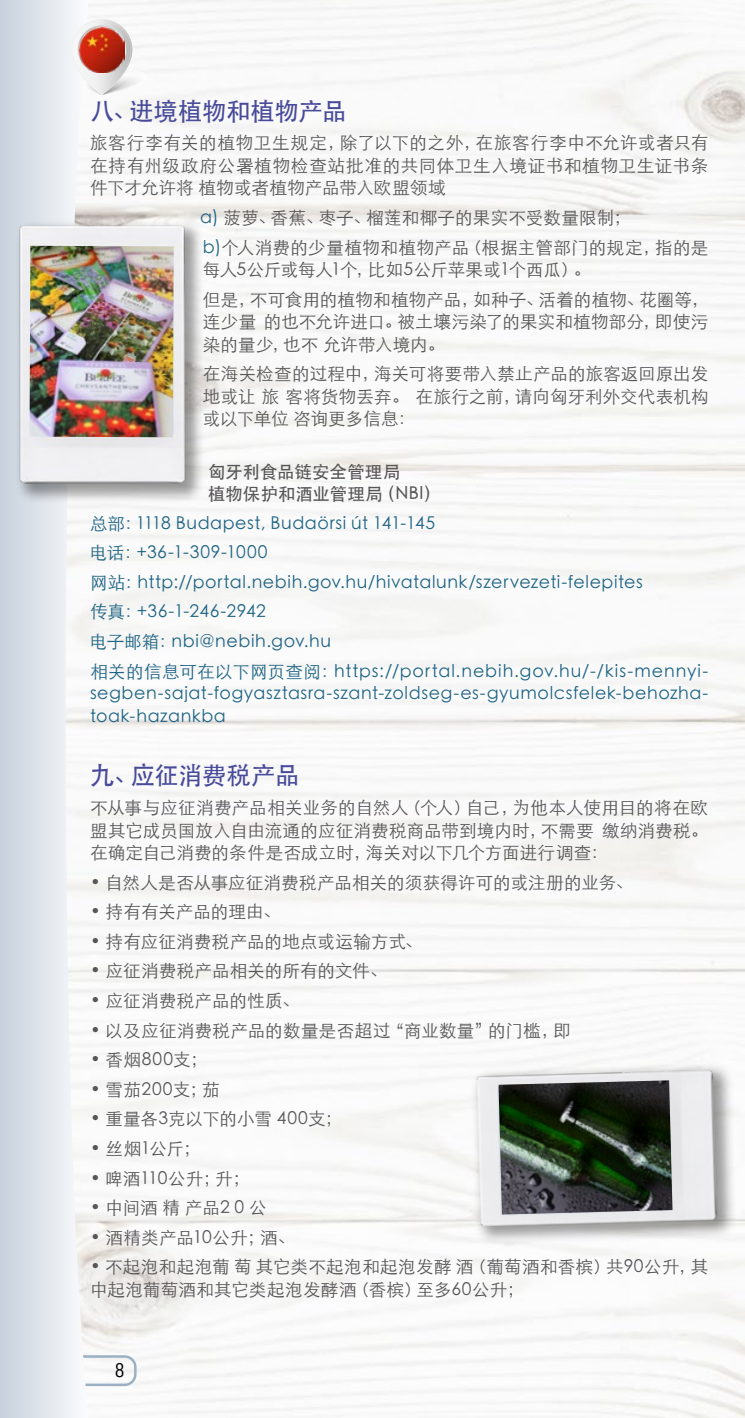
<style>
.page{position:relative;width:745px;height:1418px;background:#fff}
.page>*{position:absolute;margin:0;border:0;box-sizing:border-box;transform-origin:0 0}
.kenyérszöveg_PP{font:500 25px "ST Heiti SC";letter-spacing:-.02em;color:#484b9a}
.t1{font:20px "Liberation Sans Narrow";color:#000}
.kenyérszöveg_PP-2{font:300 17.5px/22.5px "ST Heiti SC";letter-spacing:.01em;color:#575557;text-align:justify}
.kenyérszöveg_PP-3{font:300 17.5px/22.5px "ST Heiti SC";letter-spacing:.03em;color:#1e6485;text-align:justify}
.kenyérszöveg_PP-4{font:500 17.5px/22.5px "ST Heiti SC";letter-spacing:.005em;color:#575557}
.kenyérszöveg_PP-5{font:300 17.5px "ST Heiti SC";letter-spacing:-.01em;color:#575557}
.s1{color:#1e6485}
</style>
<div class="page">
<div style="left:2px;top:1355px;width:134px;height:30px;border:2px solid #9bb1c3;border-radius:11px"></div>
<svg style="left:0;top:0;width:88px;height:1417px"></svg>
<img style="left:73px;top:21px;width:58px;height:74px">
<svg style="left:78px;top:25px;width:73px;height:70px"></svg>
<img style="left:79px;top:27px;width:46px;height:46px">
<div style="left:469px;top:1062px;width:267px;height:183px;background:#000;opacity:.39"></div>
<img style="left:469px;top:1060px;width:254px;height:170px">
<img style="left:498px;top:1080px;width:174px;height:134px">
<div style="left:14px;top:219px;width:191px;height:285px;background:#000;opacity:.39"></div>
<img style="left:13px;top:218px;width:180px;height:273px">
<img style="left:30px;top:246px;width:144px;height:191px">
<p class="kenyérszöveg_PP" style="left:90px;top:97px;width:258px">八、进境植物和植物产品</p>
<p class="kenyérszöveg_PP-2" style="left:90px;top:130px;width:619px">旅客行李有关的植物卫生规定，除了以下的之外，在旅客行李中不允许或者只有在持有州级政府公署植物检查站批准的共同体卫生入境证书和植物卫生证书条件下才允许将 植物或者植物产品带入欧盟领域</p>
<p class="kenyérszöveg_PP-2" style="left:200px;top:205px;width:432px"><span class="s1">a)</span> 菠萝、香蕉、枣子、榴莲和椰子的果实不受数量限制；</p>
<p class="kenyérszöveg_PP-2" style="left:202px;top:234px;width:507px"><span class="s1">b)</span>个人消费的少量植物和植物产品（根据主管部门的规定，指的是每人5公斤或每人1个，比如5公斤苹果或1个西瓜）。</p>
<p class="kenyérszöveg_PP-2" style="left:202px;top:286px;width:507px">但是，不可食用的植物和植物产品，如种子、活着的植物、花圈等，连少量 的也不允许进口。被土壤污染了的果实和植物部分，即使污染的量少，也不 允许带入境内。</p>
<p class="kenyérszöveg_PP-2" style="left:202px;top:361px;width:507px">在海关检查的过程中，海关可将要带入禁止产品的旅客返回原出发地或让 旅 客将货物丢弃。 在旅行之前，请向匈牙利外交代表机构或以下单位 咨询更多信息：</p>
<p class="kenyérszöveg_PP-4" style="left:207px;top:459px;width:234px">匈牙利食品链安全管理局<br>植物保护和酒业管理局（NBI）</p>
<p class="kenyérszöveg_PP-3" style="left:90px;top:510px;width:346px">总部：1118 Budapest, Budaörsi út 141-145</p>
<p class="kenyérszöveg_PP-3" style="left:90px;top:540px;width:179px">电话：+36-1-309-1000</p>
<p class="kenyérszöveg_PP-3" style="left:90px;top:569px;width:554px">网站：http://portal.nebih.gov.hu/hivatalunk/szervezeti-felepites</p>
<p class="kenyérszöveg_PP-3" style="left:90px;top:599px;width:177px">传真：+36-1-246-2942</p>
<p class="kenyérszöveg_PP-3" style="left:90px;top:628px;width:242px">电子邮箱：nbi@nebih.gov.hu</p>
<p class="kenyérszöveg_PP-3" style="left:90px;top:658px;width:619px">相关的信息可在以下网页查阅：https://portal.nebih.gov.hu/-/kis-mennyi&shy;segben-sajat-fogyasztasra-szant-zoldseg-es-gyumolcsfelek-behozha&shy;toak-hazankba</p>
<p class="kenyérszöveg_PP" style="left:90px;top:761px;width:211px">九、应征消费税产品</p>
<p class="kenyérszöveg_PP-2" style="left:90px;top:794px;width:619px">不从事与应征消费产品相关业务的自然人（个人）自己，为他本人使用目的将在欧盟其它成员国放入自由流通的应征消费税商品带到境内时，不需要 缴纳消费税。在确定自己消费的条件是否成立时，海关对以下几个方面进行调查：</p>
<p class="kenyérszöveg_PP-2" style="left:90px;top:869px;width:544px">• 自然人是否从事应征消费税产品相关的须获得许可的或注册的业务、</p>
<p class="kenyérszöveg_PP-2" style="left:90px;top:898px;width:192px">• 持有有关产品的理由、</p>
<p class="kenyérszöveg_PP-2" style="left:90px;top:928px;width:333px">• 持有应征消费税产品的地点或运输方式、</p>
<p class="kenyérszöveg_PP-2" style="left:90px;top:958px;width:298px">• 应征消费税产品相关的所有的文件、</p>
<p class="kenyérszöveg_PP-2" style="left:90px;top:987px;width:211px">• 应征消费税产品的性质、</p>
<p class="kenyérszöveg_PP-2" style="left:90px;top:1017px;width:482px">• 以及应征消费税产品的数量是否超过“商业数量”的门槛，即</p>
<p class="kenyérszöveg_PP-2" style="left:90px;top:1046px;width:119px">• 香烟800支；</p>
<p class="kenyérszöveg_PP-2" style="left:90px;top:1076px;width:131px">• 雪茄200支；茄</p>
<p class="kenyérszöveg_PP-2" style="left:90px;top:1105px;width:254px">• 重量各3克以下的小雪 400支；</p>
<p class="kenyérszöveg_PP-2" style="left:90px;top:1135px;width:112px">• 丝烟1公斤；</p>
<p class="kenyérszöveg_PP-5" style="left:90px;top:1163px;width:161px">• 啤酒110公升；升；</p>
<p class="kenyérszöveg_PP-2" style="left:90px;top:1194px;width:178px">• 中间酒 精 产品2 0 公</p>
<p class="kenyérszöveg_PP-2" style="left:90px;top:1224px;width:206px">• 酒精类产品10公升；酒、</p>
<p class="kenyérszöveg_PP-2" style="left:90px;top:1253px;width:619px">• 不起泡和起泡葡 萄 其它类不起泡和起泡发酵 酒（葡萄酒和香槟）共90公升，其中起泡葡萄酒和其它类起泡发酵酒（香槟）至多60公升；</p>
<p class="t1" style="left:115px;top:1358px;width:11px">8</p>
</div>
